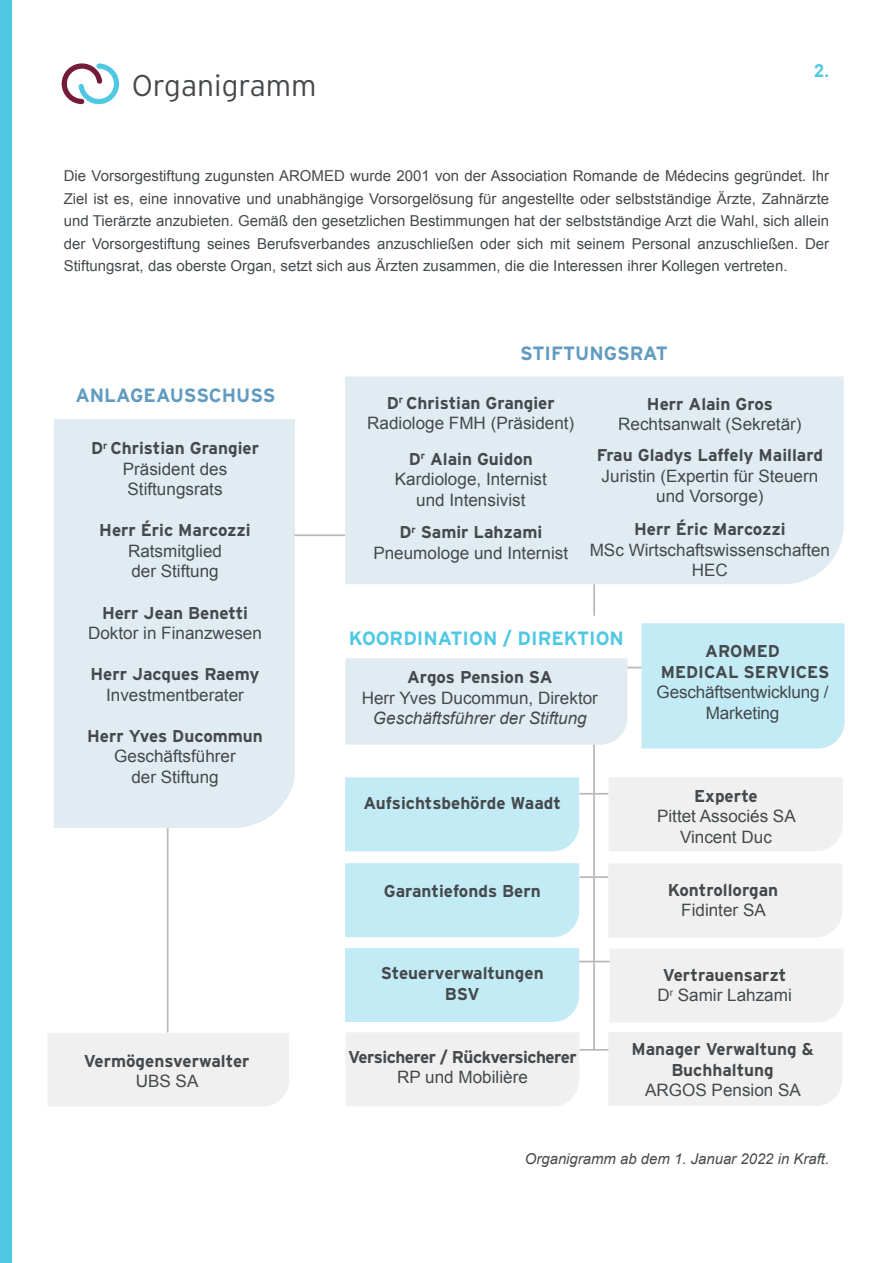
<style>
.page{position:relative;width:893px;height:1263px;background:#fff}
.page>*{position:absolute;margin:0;border:0;box-sizing:border-box;transform-origin:0 0}
.t1{font:300 30px "Interstate";color:#45494c}
.t2{font:700 19.2px "Interstate";color:#619bc0}
.t3{font:700 19.2px "Interstate";color:#51c8e3}
.t4{font:700 18px "Arial";color:#51c8e3}
.t5{font:17.1px/20.5px "Arial";color:#45494c;text-align:center}
.t6{font:700 17.1px/20.5px "Interstate";color:#45494c;text-align:center}
.t7{font:700 17.1px "Interstate";letter-spacing:-.03em;color:#45494c}
.t8{font:italic 17.1px "Arial";color:#45494c}
.t9{font:15px/22.5px "Arial";color:#45494c;text-align:justify}
.t10{font:italic 14.85px "Arial";color:#45494c}
</style>
<div class="page">
<svg style="left:62px;top:63px;width:57px;height:41px"></svg>
<div style="left:0;top:0;width:12px;height:1263px;background:#51c8e3"></div>
<div style="left:345px;top:777px;width:234px;height:74px;background:#c2ebf5"></div>
<div style="left:345px;top:863px;width:234px;height:74px;background:#c2ebf5"></div>
<div style="left:345px;top:948px;width:234px;height:74px;background:#c2ebf5"></div>
<div style="left:608px;top:1032px;width:234px;height:74px;background:#f0f0f0"></div>
<div style="left:609px;top:949px;width:234px;height:73px;background:#f0f0f0"></div>
<div style="left:608px;top:864px;width:234px;height:73px;background:#f0f0f0"></div>
<div style="left:609px;top:777px;width:234px;height:74px;background:#f0f0f0"></div>
<div style="left:346px;top:1033px;width:233px;height:73px;background:#f0f0f0"></div>
<div style="left:48px;top:1033px;width:241px;height:74px;background:#f0f0f0"></div>
<div style="left:345px;top:376px;width:499px;height:208px;background:#e0ebf2"></div>
<div style="left:54px;top:419px;width:241px;height:408px;background:#e0ebf2"></div>
<hr style="left:593px;top:745px;width:2px;height:305px;background:#b9b9b9">
<hr style="left:579px;top:961px;width:31px;height:1px;background:#b9b9b9">
<hr style="left:294px;top:534px;width:51px;height:2px;background:#b9b9b9">
<svg style="left:346px;top:623px;width:499px;height:125px"></svg>
<hr style="left:579px;top:793px;width:29px;height:2px;background:#b9b9b9">
<hr style="left:579px;top:876px;width:29px;height:2px;background:#b9b9b9">
<hr style="left:167px;top:828px;width:2px;height:204px;background:#b9b9b9">
<hr style="left:593px;top:584px;width:2px;height:32px;background:#b9b9b9">
<hr style="left:580px;top:1049px;width:28px;height:2px;background:#b9b9b9">
<p class="t1" style="left:132px;top:69px;width:186px">Organigramm</p>
<p class="t4" style="left:814px;top:59px;width:17px">2.</p>
<p class="t9" style="left:64px;top:165px;width:767px">Die Vorsorgestiftung zugunsten AROMED wurde 2001 von der Association Romande de Médecins gegründet. Ihr Ziel ist es, eine innovative und unabhängige Vorsorgelösung für angestellte oder selbstständige Ärzte, Zahnärzte und Tierärzte anzubieten. Gemäß den gesetzlichen Bestimmungen hat der selbstständige Arzt die Wahl, sich allein der Vorsorgestiftung seines Berufsverbandes anzuschließen oder sich mit seinem Personal anzuschließen. Der Stiftungsrat, das oberste Organ, setzt sich aus Ärzten zusammen, die die Interessen ihrer Kollegen vertreten.</p>
<p class="t2" style="left:75px;top:384px;width:202px">ANLAGEAUSSCHUSS</p>
<p class="t6" style="left:91px;top:438px;width:169px">D<sup>r</sup> Christian Grangier</p>
<p class="t5" style="left:123px;top:459px;width:106px;text-align:left">Präsident des<br>Stiftungsrats</p>
<p class="t6" style="left:99px;top:520px;width:153px">Herr Éric Marcozzi</p>
<p class="t5" style="left:128px;top:541px;width:96px;text-align:left">Ratsmitglied der Stiftung</p>
<p class="t6" style="left:102px;top:602px;width:148px">Herr Jean Benetti</p>
<p class="t5" style="left:88px;top:623px;width:175px">Doktor in Finanzwesen</p>
<p class="t6" style="left:90px;top:664px;width:171px">Herr Jacques Raemy</p>
<p class="t5" style="left:106px;top:684px;width:139px">Investmentberater</p>
<p class="t6" style="left:87px;top:725px;width:177px">Herr Yves Ducommun</p>
<p class="t5" style="left:114px;top:746px;width:123px">Geschäftsführer der Stiftung</p>
<p class="t6" style="left:84px;top:1050px;width:167px">Vermögensverwalter</p>
<p class="t5" style="left:136px;top:1071px;width:64px">UBS SA</p>
<p class="t2" style="left:520px;top:342px;width:149px">STIFTUNGSRAT</p>
<p class="t6" style="left:387px;top:392px;width:169px">D<sup>r</sup> Christian Grangier</p>
<p class="t5" style="left:367px;top:413px;width:209px">Radiologe FMH (Präsident)</p>
<p class="t6" style="left:409px;top:448px;width:126px">D<sup>r</sup> Alain Guidon</p>
<p class="t5" style="left:395px;top:469px;width:154px">Kardiologe, Internist und Intensivist</p>
<p class="t6" style="left:399px;top:522px;width:144px">D<sup>r</sup> Samir Lahzami</p>
<p class="t5" style="left:373px;top:543px;width:196px">Pneumologe und Internist</p>
<p class="t6" style="left:647px;top:393px;width:127px">Herr Alain Gros</p>
<p class="t5" style="left:618px;top:414px;width:185px">Rechtsanwalt (Sekretär)</p>
<p class="t6" style="left:597px;top:445px;width:228px">Frau Gladys Laffely Maillard</p>
<p class="t5" style="left:602px;top:466px;width:218px">Juristin (Expertin für Steuern und Vorsorge)</p>
<p class="t6" style="left:634px;top:519px;width:153px">Herr Éric Marcozzi</p>
<p class="t5" style="left:590px;top:540px;width:242px">MSc Wirtschaftswissenschaften<br>HEC</p>
<p class="t3" style="left:349px;top:627px;width:276px">KOORDINATION / DIREKTION</p>
<p class="t6" style="left:407px;top:667px;width:147px">Argos Pension SA</p>
<p class="t5" style="left:362px;top:687px;width:238px">Herr Yves Ducommun, Direktor</p>
<p class="t8" style="left:373px;top:707px;width:215px">Geschäftsführer der Stiftung</p>
<p class="t6" style="left:705px;top:641px;width:76px">AROMED</p>
<p class="t6" style="left:661px;top:661px;width:170px">MEDICAL SERVICES</p>
<p class="t5" style="left:656px;top:682px;width:174px">Geschäftsentwicklung /<br>Marketing</p>
<p class="t6" style="left:363px;top:793px;width:199px">Aufsichtsbehörde Waadt</p>
<p class="t6" style="left:384px;top:881px;width:158px">Garantiefonds Bern</p>
<p class="t6" style="left:381px;top:963px;width:164px">Steuerverwaltungen</p>
<p class="t6" style="left:445px;top:983px;width:36px">BSV</p>
<p class="t7" style="left:348px;top:1047px;width:230px">Versicherer / Rückversicherer</p>
<p class="t5" style="left:397px;top:1067px;width:132px">RP und Mobilière</p>
<p class="t6" style="left:694px;top:785px;width:65px">Experte</p>
<p class="t5" style="left:657px;top:806px;width:140px">Pittet Associés SA<br>Vincent Duc</p>
<p class="t6" style="left:668px;top:879px;width:112px">Kontrollorgan</p>
<p class="t5" style="left:681px;top:900px;width:86px">Fidinter SA</p>
<p class="t6" style="left:663px;top:964px;width:125px">Vertrauensarzt</p>
<p class="t5" style="left:657px;top:985px;width:136px">D<sup>r</sup> Samir Lahzami</p>
<p class="t6" style="left:631px;top:1039px;width:184px">Manager Verwaltung &amp;<br>Buchhaltung</p>
<p class="t5" style="left:645px;top:1080px;width:157px">ARGOS Pension SA</p>
<p class="t10" style="left:525px;top:1149px;width:306px">Organigramm ab dem 1. Januar 2022 in Kraft.</p>
</div>
